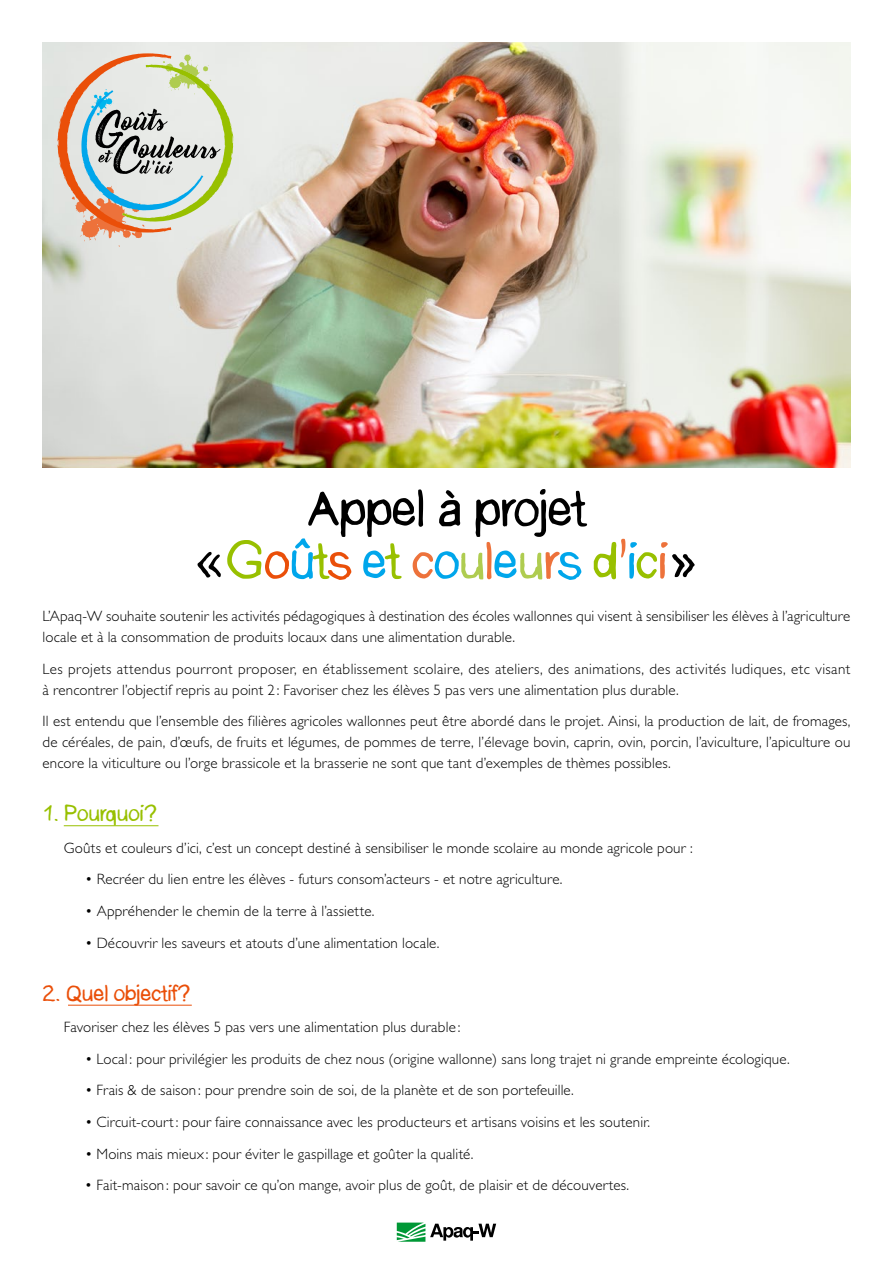
<style>
.page{position:relative;width:893px;height:1263px;background:#fff}
.page>*{position:absolute;margin:0;border:0;box-sizing:border-box;transform-origin:0 0}
.t1{font:51px/52.5px "Anke Sans";letter-spacing:-.05em;color:#000;text-align:center}
.t2{font:22.5px "Anke Sans";letter-spacing:-.04em;color:#ea4f09}
.t3{font:22.5px "Anke Sans";letter-spacing:-.045em;color:#98c000}
.t4{font:300 15px/21px "Gill Sans";letter-spacing:.01em;color:#000}
.s1{color:#98c000}
.s2{color:#ea4f09}
.s3{color:#00a6eb}
.s4{color:#ed723b}
.s5{color:#afcc50}
</style>
<div class="page">
<img style="left:43px;top:43px;width:807px;height:425px">
<svg style="left:57px;top:53px;width:176px;height:194px;background:#cdc9b8"></svg>
<hr style="left:64px;top:825px;width:95px;height:1px;background:#98c000">
<hr style="left:68px;top:1005px;width:124px;height:1px;background:#ea4f09">
<svg style="left:397px;top:1222px;width:99px;height:20px"></svg>
<h1 class="t1" style="left:195px;top:481px;width:504px">Appel à projet<br>«<span class="s1">G</span><span class="s2">o</span><span class="s3">û</span><span class="s1">t</span><span class="s2">s</span> <span class="s3">e</span><span class="s1">t</span> <span class="s4">c</span><span class="s3">o</span><span class="s5">u</span><span class="s4">l</span><span class="s3">e</span><span class="s5">u</span><span class="s4">r</span><span class="s3">s</span> <span class="s1">d</span><span class="s4">’</span><span class="s3">i</span><span class="s1">c</span><span class="s4">i</span>»</h1>
<p class="t4" style="left:43px;top:605px;width:809px">L’Apaq-W souhaite soutenir les activités pédagogiques à destination des écoles wallonnes qui visent à sensibiliser les élèves à l’agriculture locale et à la consommation de produits locaux dans une alimentation durable.</p>
<p class="t4" style="left:43px;top:658px;width:809px">Les projets attendus pourront proposer, en établissement scolaire, des ateliers, des animations, des activités ludiques, etc visant à rencontrer l’objectif repris au point 2: Favoriser chez les élèves 5 pas vers une alimentation plus durable.</p>
<p class="t4" style="left:43px;top:711px;width:809px;text-align:justify">Il est entendu que l’ensemble des filières agricoles wallonnes peut être abordé dans le projet. Ainsi, la production de lait, de fromages, de céréales, de pain, d’œufs, de fruits et légumes, de pommes de terre, l’élevage bovin, caprin, ovin, porcin, l’aviculture, l’apiculture ou encore la viticulture ou l’orge brassicole et la brasserie ne sont que tant d’exemples de thèmes possibles.</p>
<h2 class="t3" style="left:43px;top:799px;width:116px">1. Pourquoi?</h2>
<p class="t4" style="left:64px;top:837px;width:630px">Goûts et couleurs d’ici, c’est un concept destiné à sensibiliser le monde scolaire au monde agricole pour :</p>
<p class="t4" style="left:85px;top:869px;width:479px">• Recréer du lien entre les élèves - futurs consom’acteurs - et notre agriculture.</p>
<p class="t4" style="left:85px;top:900px;width:291px">• Appréhender le chemin de la terre à l’assiette.</p>
<p class="t4" style="left:85px;top:932px;width:356px">• Découvrir les saveurs et atouts d’une alimentation locale.</p>
<h2 class="t2" style="left:43px;top:978px;width:150px">2. Quel objectif?</h2>
<p class="t4" style="left:64px;top:1017px;width:398px">Favoriser chez les élèves 5 pas vers une alimentation plus durable :</p>
<p class="t4" style="left:85px;top:1048px;width:706px">• Local : pour privilégier les produits de chez nous (origine wallonne) sans long trajet ni grande empreinte écologique.</p>
<p class="t4" style="left:85px;top:1080px;width:490px">• Frais &amp; de saison : pour prendre soin de soi, de la planète et de son portefeuille.</p>
<p class="t4" style="left:85px;top:1111px;width:567px">• Circuit-court: pour faire connaissance avec les producteurs et artisans voisins et les soutenir.</p>
<p class="t4" style="left:85px;top:1143px;width:390px">• Moins mais mieux : pour éviter le gaspillage et goûter la qualité.</p>
<p class="t4" style="left:85px;top:1175px;width:546px">• Fait-maison : pour savoir ce qu’on mange, avoir plus de goût, de plaisir et de découvertes.</p>
</div>
